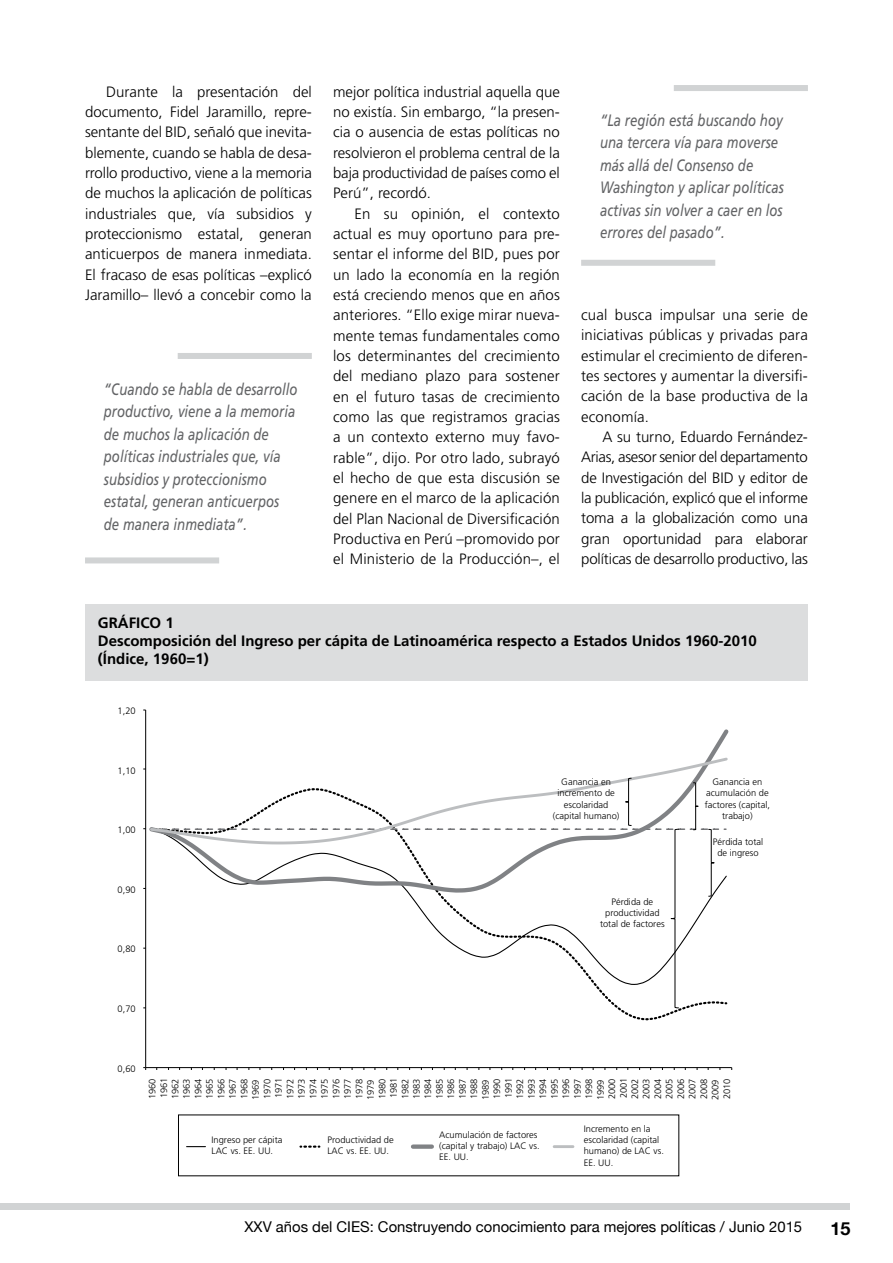
<style>
.page{position:relative;width:893px;height:1263px;background:#fff}
.page>*{position:absolute;margin:0;border:0;box-sizing:border-box;transform-origin:0 0}
.t1{font:700 18px "Helvetica Neue";color:#000}
.t2{font:italic 16.5px/22.5px "Frutiger";color:#636466;scale:.8 1}
.t3{font:300 15px/20.2px "Frutiger";color:#000;text-align:justify}
.t4{font:700 15px/18px "Frutiger";color:#000}
.t5{font:14.85px "Helvetica Neue";color:#000}
.t6{font:300 9.3px/11.6px "Frutiger";color:#000}
</style>
<div class="page">
<div style="left:0;top:1203px;width:850px;height:7px;background:#d1d3d4"></div>
<div style="left:85px;top:557px;width:134px;height:6px;background:#d1d3d4"></div>
<div style="left:178px;top:353px;width:134px;height:6px;background:#d1d3d4"></div>
<div style="left:85px;top:604px;width:723px;height:76px;background:#dcddde"></div>
<hr style="left:145px;top:710px;width:1px;height:357px;background:#000">
<hr style="left:146px;top:1067px;width:586px;height:1px;background:#000">
<svg style="left:635px;top:756px;width:93px;height:21px"></svg>
<svg style="left:187px;top:1146px;width:18px;height:1px"></svg>
<svg style="left:300px;top:1145px;width:20px;height:3px"></svg>
<div style="left:413px;top:1144px;width:19px;height:5px;background:#808285"></div>
<hr style="left:554px;top:1145px;width:19px;height:3px;background:#bcbec0">
<svg style="left:143px;top:777px;width:585px;height:231px"></svg>
<div style="left:581px;top:260px;width:134px;height:6px;background:#d1d3d4"></div>
<div style="left:674px;top:85px;width:134px;height:6px;background:#d1d3d4"></div>
<p class="t3" style="left:85px;top:81px;width:228px;text-indent:21px">Durante la presentación del documento, Fidel Jaramillo, repre&shy;sentante del BID, señaló que inevita&shy;blemente, cuando se habla de desa&shy;rrollo productivo, viene a la memoria de muchos la aplicación de políticas industriales que, vía subsidios y proteccionismo estatal, generan anticuerpos de manera inmediata.<br>El fracaso de esas políticas –explicó Jaramillo– llevó a concebir como la</p>
<p class="t3" style="left:333px;top:81px;width:228px">mejor política industrial aquella que no existía. Sin embargo, “la presen&shy;cia o ausencia de estas políticas no resolvieron el problema central de la baja productividad de países como el Perú”, recordó.</p>
<p class="t3" style="left:333px;top:203px;width:228px;text-indent:21px">En su opinión, el contexto actual es muy oportuno para pre&shy;sentar el informe del BID, pues por un lado la economía en la región está creciendo menos que en años anteriores. “Ello exige mirar nueva&shy;mente temas fundamentales como los determinantes del crecimiento del mediano plazo para sostener en el futuro tasas de crecimiento como las que registramos gracias a un contexto externo muy favo&shy;rable”, dijo. Por otro lado, subrayó el hecho de que esta discusión se genere en el marco de la aplicación del Plan Nacional de Diversificación Productiva en Perú –promovido por el Ministerio de la Producción–, el</p>
<p class="t2" style="left:104px;top:378px;width:244px">“Cuando se habla de desarrollo productivo, viene a la memoria de muchos la aplicación de políticas industriales que, vía subsidios y proteccionismo estatal, generan anticuerpos de manera inmediata”.</p>
<p class="t2" style="left:600px;top:108px;width:231px">“La región está buscando hoy una tercera vía para moverse más allá del Consenso de<br>Washington y aplicar políticas activas sin volver a caer en los errores del pasado”.</p>
<p class="t3" style="left:581px;top:304px;width:228px">cual busca impulsar una serie de iniciativas públicas y privadas para estimular el crecimiento de diferen&shy;tes sectores y aumentar la diversifi&shy;cación de la base productiva de la economía.</p>
<p class="t3" style="left:581px;top:427px;width:228px;text-indent:21px">A su turno, Eduardo Fernández-Arias, asesor senior del departamento de Investigación del BID y editor de la publicación, explicó que el informe toma a la globalización como una gran oportunidad para elaborar políticas de desarrollo productivo, las</p>
<p class="t4" style="left:98px;top:613px;width:660px">GrÁFICO 1<br>Descomposición del Ingreso per cápita de Latinoamérica respecto a Estados Unidos 1960-2010 (Índice, 1960=1)</p>
<p class="t6" style="left:118px;top:705px;width:20px">1,20</p>
<p class="t6" style="left:118px;top:764px;width:20px">1,10</p>
<p class="t6" style="left:118px;top:824px;width:20px">1,00</p>
<p class="t6" style="left:118px;top:884px;width:20px">0,90</p>
<p class="t6" style="left:118px;top:943px;width:20px">0,80</p>
<p class="t6" style="left:118px;top:1003px;width:20px">0,70</p>
<p class="t6" style="left:553px;top:776px;width:68px;line-height:11.1px;text-align:center">Ganancia en incremento de escolaridad (capital humano)</p>
<p class="t6" style="left:705px;top:776px;width:67px;line-height:11.1px;text-align:center">Ganancia en acumulación de factores (capital, trabajo)</p>
<p class="t6" style="left:713px;top:836px;width:52px;line-height:11.1px;text-align:center">Pérdida total de ingreso</p>
<p class="t6" style="left:600px;top:896px;width:66px;line-height:11.1px;text-align:center">Pérdida de productividad total de factores</p>
<p class="t6" style="left:118px;top:1062px;width:20px">0,60</p>
<p class="t6" style="left:146px;top:1100px;width:24px;rotate:-90deg">1960<br>1961<br>1962<br>1963<br>1964<br>1965<br>1966<br>1967<br>1968<br>1969<br>1970<br>1971<br>1972<br>1973<br>1974<br>1975<br>1976<br>1977<br>1978<br>1979<br>1980<br>1981<br>1982<br>1983<br>1984<br>1985<br>1986<br>1987<br>1988<br>1989<br>1990<br>1991<br>1992<br>1993<br>1994<br>1995<br>1996<br>1997<br>1998<br>1999<br>2000<br>2001<br>2002<br>2003<br>2004<br>2005<br>2006<br>2007<br>2008<br>2009<br>2010</p>
<p class="t6" style="left:212px;top:1134px;width:72px;line-height:11.1px">Ingreso per cápita<br>LAC vs. EE. UU.</p>
<p class="t6" style="left:327px;top:1134px;width:68px;line-height:11.1px">Productividad de<br>LAC vs. EE. UU.</p>
<p class="t6" style="left:439px;top:1129px;width:102px;line-height:11.1px">Acumulación de factores (capital y trabajo) LAC vs.<br>EE. UU.</p>
<p class="t6" style="left:584px;top:1123px;width:82px;line-height:11.1px">Incremento en la escolaridad (capital humano) de LAC vs.<br>EE. UU.</p>
<p class="t5" style="left:245px;top:1218px;width:559px">XXV años del CIES: Construyendo conocimiento para mejores políticas / Junio 2015</p>
<p class="t1" style="left:830px;top:1217px;width:22px">15</p>
</div>
